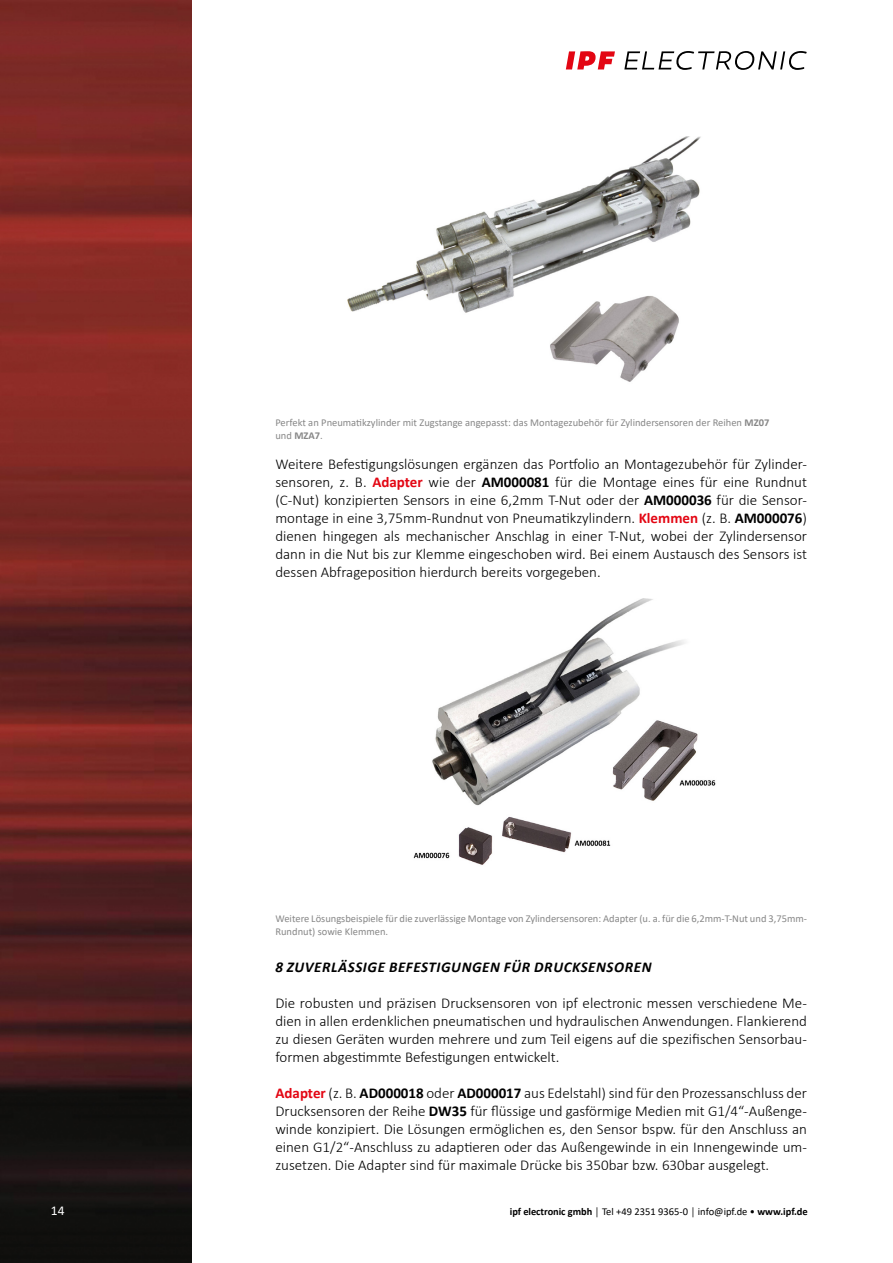
<style>
.page{position:relative;width:893px;height:1263px;background:#fff}
.page>*{position:absolute;margin:0;border:0;box-sizing:border-box;transform-origin:0 0}
.t1{font:300 15px/18px "Calibri";color:#000;text-align:justify}
.t2{font:italic 700 15px "Calibri";letter-spacing:.04em;color:#000}
.t3{font:13.5px "Calibri";color:#fff}
.t4{font:10.5px/12.6px "Calibri";color:#878787}
.t5{font:10.5px "Calibri";color:#000}
.s1{font-weight:700}
.s2{font-weight:700;color:#e30613}
</style>
<div class="page">
<img style="left:0;top:0;width:191px;height:1263px">
<svg style="left:624px;top:51px;width:183px;height:19px"></svg>
<svg style="left:566px;top:51px;width:49px;height:18px"></svg>
<img style="left:347px;top:136px;width:354px;height:246px">
<img style="left:413px;top:598px;width:303px;height:267px">
<p class="t4" style="left:275px;top:416px;width:495px">Perfekt an Pneumatikzylinder mit Zugstange angepasst: das Montagezubehör für Zylindersensoren der Reihen <span class="s1">MZ07 </span>und <span class="s1">MZA7</span>.</p>
<p class="t1" style="left:275px;top:455px;width:533px">Weitere Befestigungslösungen ergänzen das Portfolio an Montagezubehör für Zylinder&shy;sensoren, z. B. <span class="s2">Adapter</span> wie der <span class="s1">AM000081</span> für die Montage eines für eine Rundnut (C-Nut) konzipierten Sensors in eine 6,2mm T-Nut oder der <span class="s1">AM000036</span> für die Sensor&shy;montage in eine 3,75mm-Rundnut von Pneumatikzylindern. <span class="s2">Klemmen</span> (z. B. <span class="s1">AM000076</span>) dienen hingegen als mechanischer Anschlag in einer T-Nut, wobei der Zylindersensor dann in die Nut bis zur Klemme eingeschoben wird. Bei einem Austausch des Sensors ist dessen Abfrageposition hierdurch bereits vorgegeben.</p>
<p class="t4" style="left:275px;top:912px;width:533px">Weitere Lösungsbeispiele für die zuverlässige Montage von Zylindersensoren: Adapter (u. a. für die 6,2mm-T-Nut und 3,75mm-<br>Rundnut) sowie Klemmen.</p>
<p class="t2" style="left:275px;top:956px;width:378px">8 ZUVERLÄSSIGE BEFESTIGUNGEN FÜR DRUCKSENSOREN</p>
<p class="t1" style="left:275px;top:994px;width:533px">Die robusten und präzisen Drucksensoren von ipf electronic messen verschiedene Me&shy;dien in allen erdenklichen pneumatischen und hydraulischen Anwendungen. Flankierend zu diesen Geräten wurden mehrere und zum Teil eigens auf die spezifischen Sensorbau&shy;formen abgestimmte Befestigungen entwickelt.</p>
<p class="t1" style="left:275px;top:1084px;width:533px"><span class="s2">Adapter</span> (z. B. <span class="s1">AD000018</span> oder <span class="s1">AD000017</span> aus Edelstahl) sind für den Prozessanschluss der Drucksensoren der Reihe <span class="s1">DW35</span> für flüssige und gasförmige Medien mit G1/4“-Außenge&shy;winde konzipiert. Die Lösungen ermöglichen es, den Sensor bspw. für den Anschluss an einen G1/2“-Anschluss zu adaptieren oder das Außengewinde in ein Innengewinde um&shy;zusetzen. Die Adapter sind für maximale Drücke bis 350bar bzw. 630bar ausgelegt.</p>
<p class="t3" style="left:51px;top:1201px;width:15px">14</p>
<p class="t5" style="left:510px;top:1204px;width:299px"><span class="s1">ipf electronic gmbh</span> │ Tel +49 2351 9365-0 │ info@ipf.de • <span class="s1">www.ipf.de</span></p>
</div>
